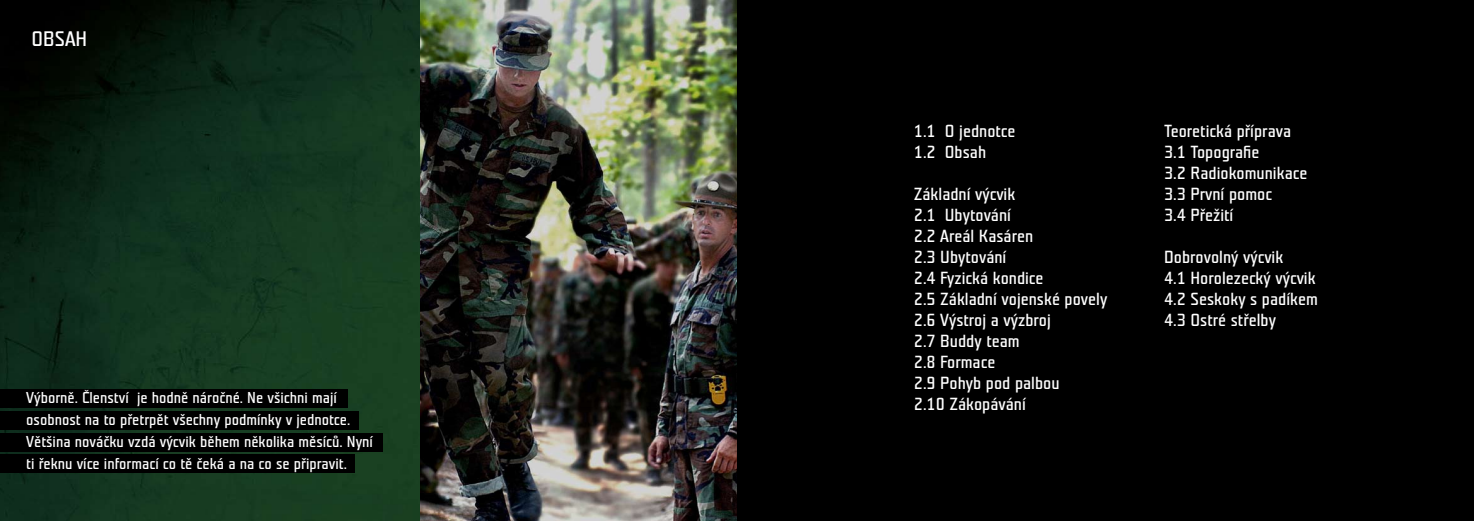
<style>
.page{position:relative;width:1474px;height:521px;background:#fff}
.page>*{position:absolute;margin:0;border:0;box-sizing:border-box;transform-origin:0 0}
.t1{font:21px "Teuton Normal";color:#fff}
.t2{font:17.5px/21px "Teuton Normal";color:#fff}
.t3{font:15.75px/21.9px "Teuton Normal";color:#fff}
</style>
<div class="page">
<img style="left:0;top:0;width:420px;height:521px">
<div style="left:737px;top:0;width:736px;height:521px;background:#000"></div>
<div style="left:0;top:390px;width:348px;height:18px;background:#000"></div>
<div style="left:0;top:411px;width:358px;height:19px;background:#000"></div>
<div style="left:0;top:433px;width:382px;height:18px;background:#000"></div>
<div style="left:0;top:455px;width:354px;height:18px;background:#000"></div>
<img style="left:420px;top:0;width:317px;height:521px">
<p class="t1" style="left:32px;top:28px;width:57px">OBSAH</p>
<p class="t3" style="left:26px;top:387px;width:348px">Výborně. Členství je hodně náročné. Ne všichni mají osobnost na to přetrpět všechny podmínky v jednotce.<br>Většina nováčku vzdá výcvik během několika měsíců. Nyní ti řeknu více informací co tě čeká a na co se připravit.</p>
<p class="t2" style="left:914px;top:121px;width:103px">1.1 O jednotce<br>1.2 Obsah</p>
<p class="t2" style="left:914px;top:184px;width:195px">Základní výcvik<br>2.1 Ubytování<br>2.2 Areál Kasáren<br>2.3 Ubytování<br>2.4 Fyzická kondice<br>2.5 Základní vojenské povely<br>2.6 Výstroj a výzbroj<br>2.7 Buddy team<br>2.8 Formace<br>2.9 Pohyb pod palbou<br>2.10 Zákopávání</p>
<p class="t2" style="left:1164px;top:121px;width:145px">Teoretická příprava<br>3.1 Topografie<br>3.2 Radiokomunikace<br>3.3 První pomoc<br>3.4 Přežití</p>
<p class="t2" style="left:1164px;top:247px;width:155px">Dobrovolný výcvik<br>4.1 Horolezecký výcvik<br>4.2 Seskoky s padíkem<br>4.3 Ostré střelby</p>
</div>
